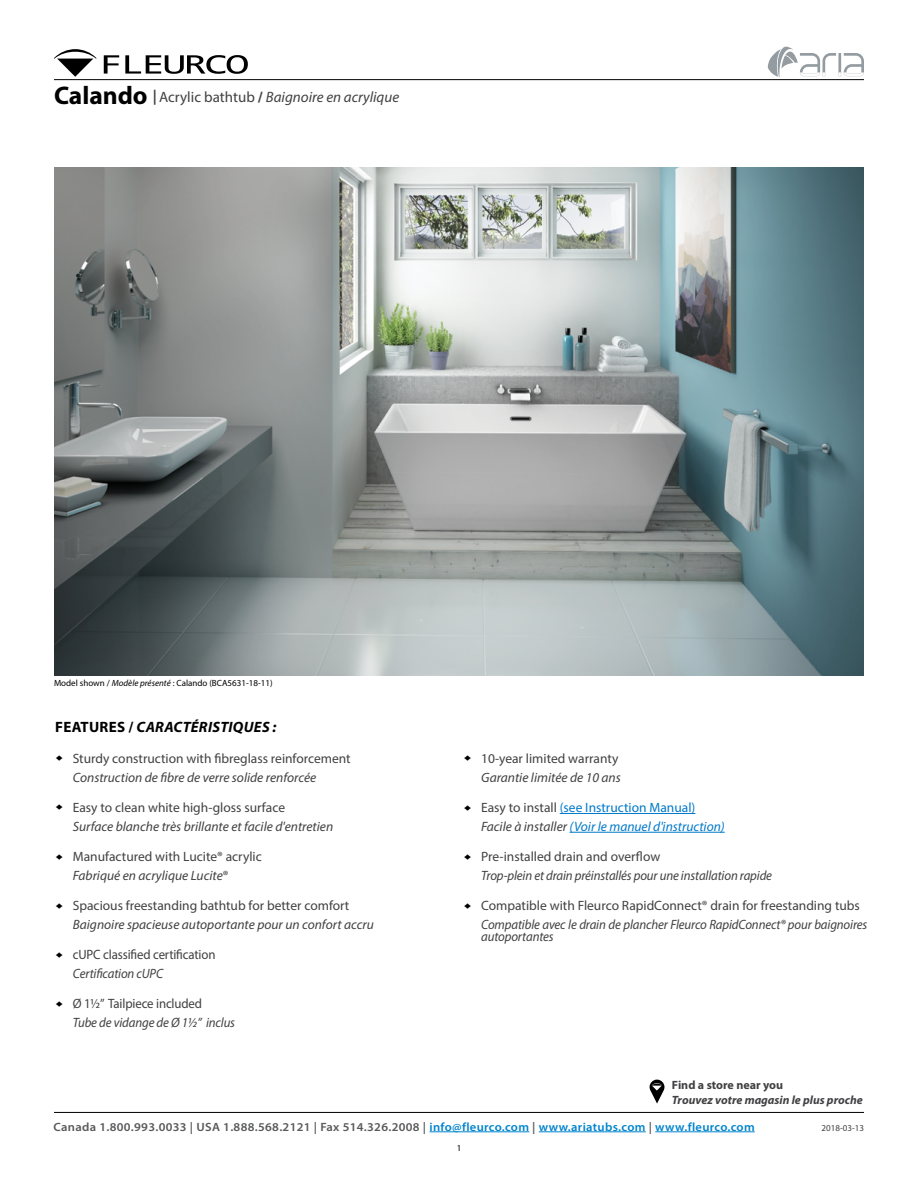
<style>
.page{position:relative;width:918px;height:1188px;background:#fff}
.page>*{position:absolute;margin:0;border:0;box-sizing:border-box;transform-origin:0 0}
.t1{font:italic 15px "Myriad Pro";color:#414042}
.t2{font:italic 700 15px "Myriad Pro";letter-spacing:.02em;color:#000}
.t3{font:13.5px/18.8px "Myriad Pro";color:#414042}
.t4{font:italic 13.5px/12px "Myriad Pro";letter-spacing:-.01em;color:#414042;scale:.95 1}
.t5{font:italic 13.5px "Myriad Pro";letter-spacing:-.01em;color:#414042}
.t6{font:italic 13.5px/18.8px "Myriad Pro";color:#0079ca}
.t7{font:13.5px "Myriad Pro";color:#414042;scale:.95 1}
.t8{font:600 12px "Myriad Pro";letter-spacing:.025em;color:#58595b;scale:1.05 1}
.t9{font:italic 700 12px "Myriad Pro";color:#414042}
.t10{font:700 12px "Myriad Pro";color:#414042}
.t11{font:10.8px "Arial";color:#000;scale:1.11 1}
.t12{font:9px "Myriad Pro";color:#000}
.t13{font:9px "Myriad Pro";color:#414042}
.s1{font-weight:700;font-style:normal;font-size:25.5px;color:#000}
.s2{font-weight:700}
.s3{font-style:normal}
.s4{font-weight:700;font-style:normal}
.s5{font-style:italic}
.s6{font-style:normal;color:#414042}
.s7{color:#414042}
.s8{color:#0083cd}
</style>
<div class="page">
<hr style="left:54px;top:1112px;width:810px;height:1px;background:#000">
<hr style="left:429px;top:1132px;width:100px;height:1px;background:#0083cd">
<hr style="left:539px;top:1132px;width:107px;height:1px;background:#0083cd">
<hr style="left:655px;top:1132px;width:100px;height:1px;background:#0083cd">
<hr style="left:54px;top:79px;width:810px;height:1px;background:#000">
<svg style="left:104px;top:55px;width:15px;height:19px"></svg>
<svg style="left:125px;top:55px;width:123px;height:19px"></svg>
<svg style="left:54px;top:49px;width:42px;height:28px"></svg>
<svg style="left:768px;top:46px;width:96px;height:31px"></svg>
<img style="left:54px;top:168px;width:810px;height:507px">
<hr style="left:560px;top:813px;width:135px;height:1px;background:#0079ca">
<hr style="left:570px;top:832px;width:155px;height:1px;background:#0079ca">
<svg style="left:650px;top:1080px;width:14px;height:24px"></svg>
<p class="t1" style="left:54px;top:88px;width:347px"><span class="s1">Calando</span> <span class="s2">|</span> <span class="s3">Acrylic bathtub</span> <span class="s4">/</span> Baignoire en acrylique</p>
<p class="t12" style="left:54px;top:677px;width:220px">Model shown / <span class="s5">Modèle présenté</span> : Calando (BCA5631-18-11)</p>
<p class="t2" style="left:55px;top:717px;width:223px"><span class="s3">FEATURES /</span> CARACTÉRISTIQUES :</p>
<p class="t3" style="left:73px;top:749px;width:280px">Sturdy construction with fibreglass reinforcement</p>
<p class="t5" style="left:73px;top:769px;width:245px">Construction de fibre de verre solide renforcée</p>
<p class="t11" style="left:67px;top:755px;width:7px;rotate:90deg">♦</p>
<p class="t11" style="left:67px;top:804px;width:7px;rotate:90deg">♦</p>
<p class="t11" style="left:67px;top:854px;width:7px;rotate:90deg">♦</p>
<p class="t3" style="left:73px;top:798px;width:214px">Easy to clean white high-gloss surface</p>
<p class="t5" style="left:73px;top:818px;width:262px">Surface blanche très brillante et facile d'entretien</p>
<p class="t3" style="left:73px;top:847px;width:190px">Manufactured with Lucite® acrylic<br><span class="s5">Fabriqué en acrylique Lucite</span>®</p>
<p class="t11" style="left:67px;top:903px;width:7px;rotate:90deg">♦</p>
<p class="t3" style="left:73px;top:896px;width:278px">Spacious freestanding bathtub for better comfort</p>
<p class="t5" style="left:73px;top:916px;width:303px">Baignoire spacieuse autoportante pour un confort accru</p>
<p class="t11" style="left:67px;top:952px;width:7px;rotate:90deg">♦</p>
<p class="t11" style="left:67px;top:1001px;width:7px;rotate:90deg">♦</p>
<p class="t7" style="left:73px;top:947px;width:152px">cUPC classified certification</p>
<p class="t4" style="left:73px;top:967px;width:97px">Certification cUPC</p>
<p class="t7" style="left:73px;top:996px;width:138px">Ø 1½” Tailpiece included</p>
<p class="t4" style="left:73px;top:1016px;width:172px">Tube de vidange de Ø 1½” inclus</p>
<p class="t11" style="left:475px;top:755px;width:7px;rotate:90deg">♦</p>
<p class="t3" style="left:481px;top:749px;width:139px">10-year limited warranty</p>
<p class="t5" style="left:481px;top:769px;width:141px">Garantie limitée de 10 ans</p>
<p class="t11" style="left:475px;top:805px;width:7px;rotate:90deg">♦</p>
<p class="t6" style="left:481px;top:798px;width:245px"><span class="s6">Easy to install</span> <span class="s3">(see Instruction Manual)<br></span><span class="s7">Facile à installer</span> (Voir le manuel d'instruction)</p>
<p class="t11" style="left:475px;top:854px;width:7px;rotate:90deg">♦</p>
<p class="t3" style="left:481px;top:847px;width:181px">Pre-installed drain and overflow</p>
<p class="t4" style="left:481px;top:869px;width:308px">Trop-plein et drain préinstallés pour une installation rapide</p>
<p class="t11" style="left:475px;top:903px;width:7px;rotate:90deg">♦</p>
<p class="t3" style="left:481px;top:896px;width:380px">Compatible with Fleurco RapidConnect® drain for freestanding tubs</p>
<p class="t4" style="left:481px;top:918px;width:408px">Compatible avec le drain de plancher Fleurco RapidConnect® pour baignoires autoportantes</p>
<p class="t10" style="left:672px;top:1078px;width:113px">Find a store near you</p>
<p class="t9" style="left:672px;top:1092px;width:192px">Trouvez votre magasin le plus proche</p>
<p class="t8" style="left:54px;top:1119px;width:669px">Canada 1.800.993.0033 | USA 1.888.568.2121 | Fax 514.326.2008 | <span class="s8">info@fleurco.com</span> | <span class="s8">www.ariatubs.com</span> | <span class="s8">www.fleurco.com</span></p>
<p class="t13" style="left:822px;top:1122px;width:44px">2018-03-13</p>
<p class="t12" style="left:457px;top:1142px;width:6px">1</p>
</div>
